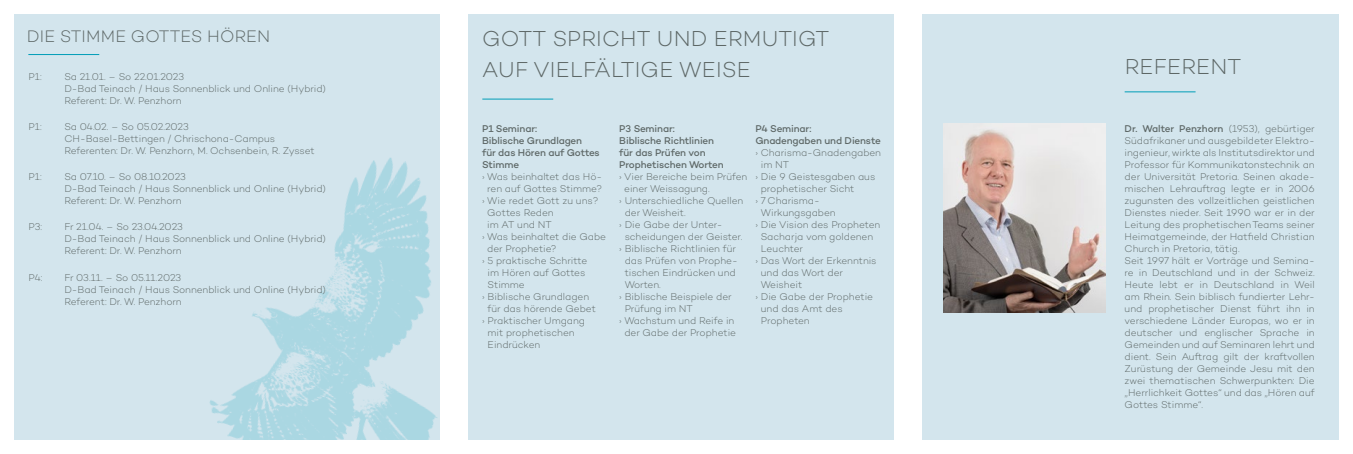
<style>
.page{position:relative;width:1353px;height:454px;background:#fff}
.page>*{position:absolute;margin:0;border:0;box-sizing:border-box;transform-origin:0 0}
.t1{font:300 22px/31.2px "Campton";letter-spacing:.01em;color:#5d6766}
.t2{font:300 17px "Campton";letter-spacing:.01em;color:#5d6766}
.t3{font:300 10px/12px "Campton";letter-spacing:-.005em;color:#5d6766}
.t4{font:500 10px/12px "Campton";letter-spacing:-.015em;color:#5d6766}
.s1{font-weight:500}
</style>
<div class="page">
<div style="left:14px;top:14px;width:425px;height:425px;background:#d3e5ed"></div>
<img style="left:209px;top:157px;width:228px;height:282px">
<hr style="left:28px;top:54px;width:71px;height:1px;background:#009db7">
<div style="left:921px;top:14px;width:417px;height:425px;background:#d3e5ed"></div>
<hr style="left:1124px;top:91px;width:71px;height:1px;background:#009db7">
<img style="left:943px;top:123px;width:161px;height:190px">
<div style="left:468px;top:14px;width:425px;height:425px;background:#d3e5ed"></div>
<hr style="left:482px;top:99px;width:71px;height:1px;background:#009db7">
<h2 class="t2" style="left:27px;top:26px;width:245px">DIE STIMME GOTTES HÖREN</h2>
<p class="t3" style="left:28px;top:70px;width:15px">P1:</p>
<p class="t3" style="left:64px;top:70px;width:263px">Sa 21.01. – So 22.01.2023<br>D-Bad Teinach / Haus Sonnenblick und Online (Hybrid)<br>Referent: Dr. W. Penzhorn</p>
<p class="t3" style="left:28px;top:120px;width:15px">P1:</p>
<p class="t3" style="left:64px;top:120px;width:252px">Sa 04.02. – So 05.02.2023<br>CH-Basel-Bettingen / Chrischona-Campus<br>Referenten: Dr. W. Penzhorn, M. Ochsenbein, R. Zysset</p>
<p class="t3" style="left:28px;top:170px;width:15px">P1:</p>
<p class="t3" style="left:64px;top:170px;width:263px">Sa 07.10. – So 08.10.2023<br>D-Bad Teinach / Haus Sonnenblick und Online (Hybrid)<br>Referent: Dr. W. Penzhorn</p>
<p class="t3" style="left:28px;top:221px;width:15px">P3:</p>
<p class="t3" style="left:64px;top:221px;width:263px">Fr 21.04. – So 23.04.2023<br>D-Bad Teinach / Haus Sonnenblick und Online (Hybrid)<br>Referent: Dr. W. Penzhorn</p>
<p class="t3" style="left:28px;top:271px;width:16px">P4:</p>
<p class="t3" style="left:64px;top:271px;width:263px">Fr 03.11. – So 05.11.2023<br>D-Bad Teinach / Haus Sonnenblick und Online (Hybrid)<br>Referent: Dr. W. Penzhorn</p>
<h1 class="t1" style="left:482px;top:22px;width:348px">GOTT SPRICHT UND ERMUTIGT<br>AUF VIELFÄLTIGE WEISE</h1>
<p class="t4" style="left:482px;top:122px;width:119px">P1 Seminar:<br>Biblische Grundlagen<br>für das Hören auf Gottes<br>Stimme</p>
<p class="t3" style="left:482px;top:170px;width:121px">› Was beinhaltet das Hö-</p>
<p class="t3" style="left:487px;top:182px;width:116px">ren auf Gottes Stimme?</p>
<p class="t3" style="left:482px;top:194px;width:118px">› Wie redet Gott zu uns?</p>
<p class="t3" style="left:487px;top:206px;width:68px">Gottes Reden</p>
<p class="t3" style="left:487px;top:218px;width:66px">im AT und NT</p>
<p class="t3" style="left:482px;top:230px;width:125px">› Was beinhaltet die Gabe</p>
<p class="t3" style="left:487px;top:242px;width:71px">der Prophetie?</p>
<p class="t3" style="left:482px;top:254px;width:107px">› 5 praktische Schritte</p>
<p class="t3" style="left:487px;top:266px;width:99px">im Hören auf Gottes</p>
<p class="t3" style="left:487px;top:278px;width:39px">Stimme</p>
<p class="t3" style="left:482px;top:290px;width:108px">› Biblische Grundlagen</p>
<p class="t3" style="left:487px;top:302px;width:110px">für das hörende Gebet</p>
<p class="t3" style="left:482px;top:314px;width:104px">› Praktischer Umgang</p>
<p class="t3" style="left:487px;top:326px;width:88px">mit prophetischen</p>
<p class="t3" style="left:487px;top:338px;width:54px">Eindrücken</p>
<p class="t4" style="left:619px;top:122px;width:106px">P3 Seminar:<br>Biblische Richtlinien für das Prüfen von<br>Prophetischen Worten</p>
<p class="t3" style="left:619px;top:170px;width:130px">› Vier Bereiche beim Prüfen</p>
<p class="t3" style="left:624px;top:182px;width:87px">einer Weissagung.</p>
<p class="t3" style="left:619px;top:194px;width:125px">› Unterschiedliche Quellen</p>
<p class="t3" style="left:624px;top:206px;width:62px">der Weisheit.</p>
<p class="t3" style="left:619px;top:218px;width:105px">› Die Gabe der Unter-</p>
<p class="t3" style="left:624px;top:230px;width:119px">scheidungen der Geister.</p>
<p class="t3" style="left:619px;top:242px;width:118px">› Biblische Richtlinien für</p>
<p class="t3" style="left:624px;top:254px;width:114px">das Prüfen von Prophe-</p>
<p class="t3" style="left:624px;top:266px;width:112px">tischen Eindrücken und</p>
<p class="t3" style="left:624px;top:278px;width:38px">Worten.</p>
<p class="t3" style="left:619px;top:290px;width:114px">› Biblische Beispiele der</p>
<p class="t3" style="left:624px;top:302px;width:70px">Prüfung im NT</p>
<p class="t3" style="left:619px;top:314px;width:116px">› Wachstum und Reife in</p>
<p class="t3" style="left:624px;top:326px;width:113px">der Gabe der Prophetie</p>
<p class="t4" style="left:755px;top:122px;width:127px">P4 Seminar:<br>Gnadengaben und Dienste</p>
<p class="t3" style="left:755px;top:146px;width:127px">› Charisma-Gnadengaben</p>
<p class="t3" style="left:760px;top:158px;width:30px">im NT</p>
<p class="t3" style="left:755px;top:170px;width:121px">› Die 9 Geistesgaben aus</p>
<p class="t3" style="left:760px;top:182px;width:95px">prophetischer Sicht</p>
<p class="t3" style="left:755px;top:194px;width:66px">› 7 Charisma-</p>
<p class="t3" style="left:760px;top:206px;width:76px">Wirkungsgaben</p>
<p class="t3" style="left:755px;top:218px;width:126px">› Die Vision des Propheten</p>
<p class="t3" style="left:760px;top:230px;width:114px">Sacharja vom goldenen</p>
<p class="t3" style="left:760px;top:242px;width:44px">Leuchter</p>
<p class="t3" style="left:755px;top:254px;width:123px">› Das Wort der Erkenntnis</p>
<p class="t3" style="left:760px;top:266px;width:84px">und das Wort der</p>
<p class="t3" style="left:760px;top:278px;width:43px">Weisheit</p>
<p class="t3" style="left:755px;top:290px;width:119px">› Die Gabe der Prophetie</p>
<p class="t3" style="left:760px;top:302px;width:83px">und das Amt des</p>
<p class="t3" style="left:760px;top:314px;width:50px">Propheten</p>
<h1 class="t1" style="left:1124px;top:51px;width:118px">REFERENT</h1>
<p class="t3" style="left:1124px;top:122px;width:191px"><span class="s1">Dr. Walter Penzhorn</span> (1953), gebürtiger Südafrikaner und ausgebildeter Elektro&shy;ingenieur, wirkte als Institutsdirektor und Professor für Kommunikatonstechnik an der Universität Pretoria. Seinen akade&shy;mischen Lehrauftrag legte er in 2006 zugunsten des vollzeitlichen geistlichen Dienstes nieder. Seit 1990 war er in der Leitung des prophetischen Teams seiner Heimatgemeinde, der Hatfield Christian Church in Pretoria, tätig.<br>Seit 1997 hält er Vorträge und Semina&shy;re in Deutschland und in der Schweiz.<br>Heute lebt er in Deutschland in Weil am Rhein. Sein biblisch fundierter Lehr&shy;und prophetischer Dienst führt ihn in verschiedene Länder Europas, wo er in deutscher und englischer Sprache in Gemeinden und auf Seminaren lehrt und dient. Sein Auftrag gilt der kraftvollen Zurüstung der Gemeinde Jesu mit den zwei thematischen Schwerpunkten: Die „Herrlichkeit Gottes“ und das „Hören auf Gottes Stimme“.</p>
</div>
